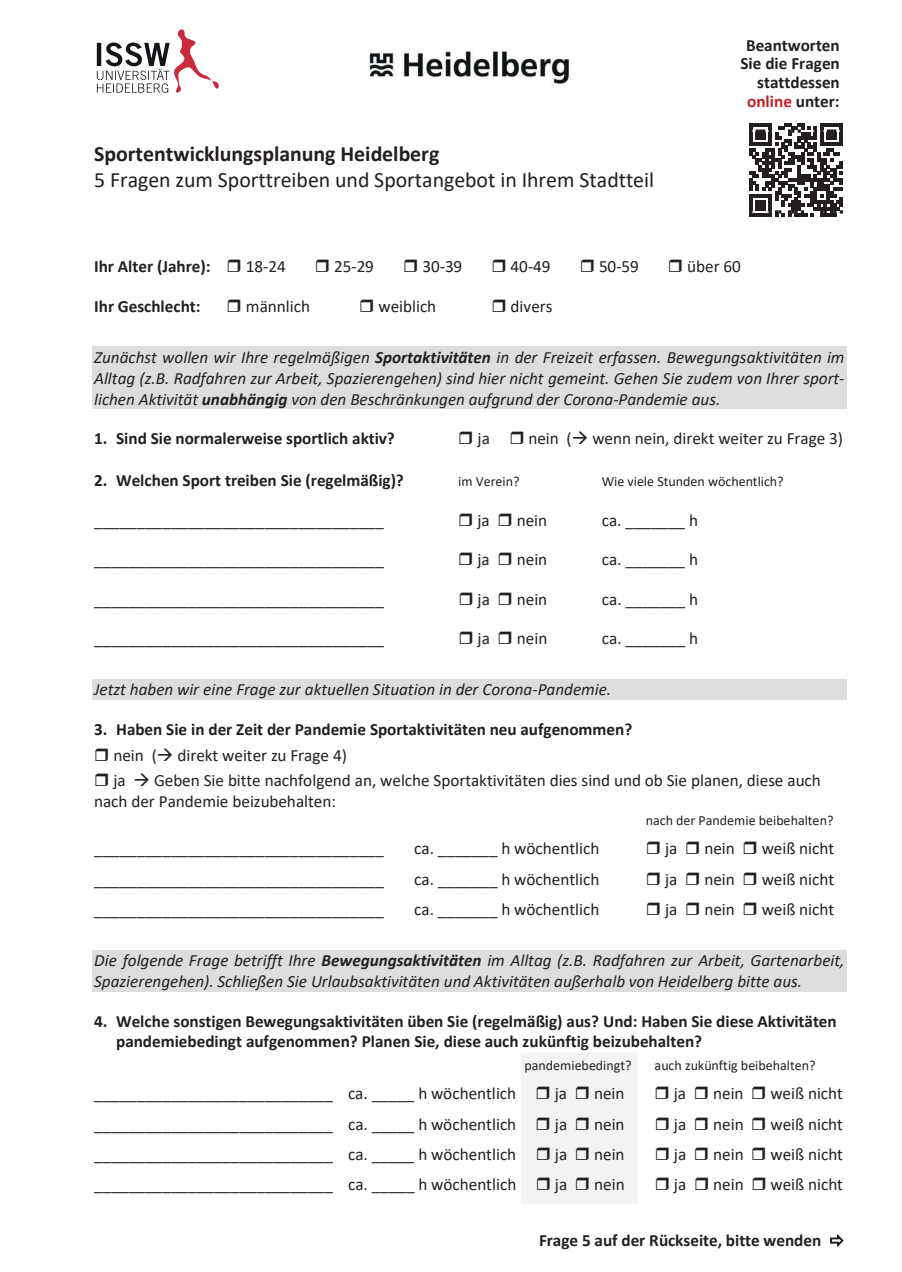
<style>
.page{position:relative;width:902px;height:1272px;background:#fff}
.page>*{position:absolute;margin:0;border:0;box-sizing:border-box;transform-origin:0 0}
.t1{font:21.9px "Calibri";color:#231f20}
.t2{font:700 21.9px "Calibri";color:#231f20}
.t3{font:17.1px/25.5px "Calibri";color:#231f20}
.t4{font:italic 17.1px/20.9px "Calibri";color:#231f20;text-align:justify}
.t5{font:700 17.1px/18.8px "Calibri";color:#231f20;text-align:right}
.t6{font:13.95px "Calibri";color:#231f20}
.s1{color:#c22025}
.s2{font-weight:700}
</style>
<div class="page">
<svg style="left:97px;top:29px;width:122px;height:64px"></svg>
<img style="left:369px;top:50px;width:201px;height:35px">
<div style="left:521px;top:1053px;width:115px;height:150px;background:#f2f3f4"></div>
<div style="left:520px;top:1052px;width:117px;height:152px;border:2px solid #f2f3f4"></div>
<div style="left:92px;top:346px;width:754px;height:21px;background:#dcdddf"></div>
<div style="left:92px;top:367px;width:754px;height:21px;background:#dcdddf"></div>
<div style="left:92px;top:388px;width:754px;height:21px;background:#dcdddf"></div>
<div style="left:92px;top:679px;width:754px;height:21px;background:#dcdddf"></div>
<div style="left:92px;top:949px;width:754px;height:21px;background:#dcdddf"></div>
<div style="left:92px;top:970px;width:754px;height:21px;background:#dcdddf"></div>
<svg style="left:842px;top:123px;width:1px;height:91px"></svg>
<svg style="left:749px;top:123px;width:93px;height:94px"></svg>
<p class="t2" style="left:94px;top:138px;width:347px">Sportentwicklungsplanung Heidelberg</p>
<p class="t1" style="left:94px;top:165px;width:561px">5 Fragen zum Sporttreiben und Sportangebot in Ihrem Stadtteil</p>
<p class="t5" style="left:740px;top:35px;width:101px">Beantworten<br>Sie die Fragen stattdessen <span class="s1">online</span> unter:</p>
<p class="t5" style="left:94px;top:257px;width:118px">Ihr Alter (Jahre):</p>
<p class="t3" style="left:246px;top:253px;width:41px">18-24</p>
<p class="t3" style="left:334px;top:253px;width:41px">25-29</p>
<p class="t3" style="left:422px;top:253px;width:41px">30-39</p>
<p class="t3" style="left:510px;top:253px;width:41px">40-49</p>
<p class="t3" style="left:599px;top:253px;width:41px">50-59</p>
<p class="t3" style="left:687px;top:253px;width:55px">über 60</p>
<p class="t5" style="left:94px;top:296px;width:108px">Ihr Geschlecht:</p>
<p class="t3" style="left:246px;top:293px;width:66px">männlich</p>
<p class="t3" style="left:378px;top:293px;width:59px">weiblich</p>
<p class="t3" style="left:510px;top:293px;width:43px">divers</p>
<p class="t4" style="left:94px;top:346px;width:751px">Zunächst wollen wir Ihre regelmäßigen <span class="s2">Sportaktivitäten</span> in der Freizeit erfassen. Bewegungsaktivitäten im Alltag (z.B. Radfahren zur Arbeit, Spazierengehen) sind hier nicht gemeint. Gehen Sie zudem von Ihrer sport&shy;lichen Aktivität <span class="s2">unabhängig</span> von den Beschränkungen aufgrund der Corona-Pandemie aus.</p>
<p class="t5" style="left:94px;top:429px;width:302px">1. Sind Sie normalerweise sportlich aktiv?</p>
<p class="t3" style="left:477px;top:425px;width:14px">ja</p>
<p class="t3" style="left:528px;top:425px;width:316px">nein (→ wenn nein, direkt weiter zu Frage 3)</p>
<p class="t5" style="left:94px;top:470px;width:311px">2. Welchen Sport treiben Sie (regelmäßig)?</p>
<p class="t6" style="left:458px;top:471px;width:63px">im Verein?</p>
<p class="t6" style="left:601px;top:471px;width:183px">Wie viele Stunden wöchentlich?</p>
<p class="t3" style="left:94px;top:506px;width:291px">__________________________________</p>
<p class="t3" style="left:477px;top:506px;width:14px">ja</p>
<p class="t3" style="left:516px;top:506px;width:32px">nein</p>
<p class="t3" style="left:601px;top:506px;width:98px">ca. _______ h</p>
<p class="t3" style="left:94px;top:546px;width:291px">__________________________________</p>
<p class="t3" style="left:94px;top:586px;width:291px">__________________________________</p>
<p class="t3" style="left:477px;top:546px;width:14px">ja</p>
<p class="t3" style="left:516px;top:546px;width:32px">nein</p>
<p class="t3" style="left:601px;top:546px;width:98px">ca. _______ h</p>
<p class="t3" style="left:477px;top:586px;width:14px">ja</p>
<p class="t3" style="left:517px;top:586px;width:32px">nein</p>
<p class="t3" style="left:601px;top:586px;width:98px">ca. _______ h</p>
<p class="t3" style="left:477px;top:625px;width:14px">ja</p>
<p class="t3" style="left:517px;top:625px;width:32px">nein</p>
<p class="t3" style="left:601px;top:625px;width:98px">ca. _______ h</p>
<p class="t4" style="left:94px;top:678px;width:518px">Jetzt haben wir eine Frage zur aktuellen Situation in der Corona-Pandemie.</p>
<p class="t3" style="left:113px;top:716px;width:709px;text-indent:-19px"><span class="s2">3. Haben Sie in der Zeit der Pandemie Sportaktivitäten neu aufgenommen?<br></span>nein (→ direkt weiter zu Frage 4)<br>ja → Geben Sie bitte nachfolgend an, welche Sportaktivitäten dies sind und ob Sie planen, diese auch</p>
<p class="t3" style="left:94px;top:788px;width:243px">nach der Pandemie beizubehalten:</p>
<p class="t6" style="left:645px;top:810px;width:189px">nach der Pandemie beibehalten?</p>
<p class="t3" style="left:94px;top:835px;width:291px">__________________________________</p>
<p class="t3" style="left:94px;top:625px;width:291px">__________________________________</p>
<p class="t3" style="left:414px;top:835px;width:187px">ca. _______ h wöchentlich</p>
<p class="t3" style="left:665px;top:835px;width:14px">ja</p>
<p class="t3" style="left:704px;top:835px;width:32px">nein</p>
<p class="t3" style="left:761px;top:835px;width:74px">weiß nicht</p>
<p class="t3" style="left:94px;top:865px;width:291px">__________________________________</p>
<p class="t3" style="left:414px;top:865px;width:187px">ca. _______ h wöchentlich</p>
<p class="t3" style="left:665px;top:865px;width:14px">ja</p>
<p class="t3" style="left:704px;top:865px;width:32px">nein</p>
<p class="t3" style="left:761px;top:865px;width:74px">weiß nicht</p>
<p class="t3" style="left:414px;top:896px;width:187px">ca. _______ h wöchentlich</p>
<p class="t3" style="left:665px;top:896px;width:14px">ja</p>
<p class="t3" style="left:704px;top:896px;width:32px">nein</p>
<p class="t3" style="left:761px;top:896px;width:74px">weiß nicht</p>
<p class="t4" style="left:94px;top:949px;width:751px">Die folgende Frage betrifft Ihre <span class="s2">Bewegungsaktivitäten</span> im Alltag (z.B. Radfahren zur Arbeit, Gartenarbeit,<br>Spazierengehen). Schließen Sie Urlaubsaktivitäten und Aktivitäten außerhalb von Heidelberg bitte aus.</p>
<p class="t5" style="left:116px;top:1010px;width:722px;line-height:20.9px;text-align:left;text-indent:-22px">4. Welche sonstigen Bewegungsaktivitäten üben Sie (regelmäßig) aus? Und: Haben Sie diese Aktivitäten pandemiebedingt aufgenommen? Planen Sie, diese auch zukünftig beizubehalten?</p>
<p class="t6" style="left:524px;top:1055px;width:108px">pandemiebedingt?</p>
<p class="t6" style="left:654px;top:1055px;width:162px">auch zukünftig beibehalten?</p>
<p class="t3" style="left:94px;top:1080px;width:423px">____________________________ ca. _____ h wöchentlich</p>
<p class="t3" style="left:555px;top:1080px;width:14px">ja</p>
<p class="t3" style="left:594px;top:1080px;width:32px">nein</p>
<p class="t3" style="left:673px;top:1080px;width:14px">ja</p>
<p class="t3" style="left:713px;top:1080px;width:32px">nein</p>
<p class="t3" style="left:770px;top:1080px;width:74px">weiß nicht</p>
<p class="t3" style="left:94px;top:1110px;width:423px">____________________________ ca. _____ h wöchentlich</p>
<p class="t3" style="left:555px;top:1110px;width:14px">ja</p>
<p class="t3" style="left:594px;top:1110px;width:32px">nein</p>
<p class="t3" style="left:673px;top:1110px;width:14px">ja</p>
<p class="t3" style="left:713px;top:1110px;width:32px">nein</p>
<p class="t3" style="left:770px;top:1110px;width:74px">weiß nicht</p>
<p class="t3" style="left:94px;top:1140px;width:423px">____________________________ ca. _____ h wöchentlich</p>
<p class="t3" style="left:555px;top:1140px;width:14px">ja</p>
<p class="t3" style="left:594px;top:1140px;width:32px">nein</p>
<p class="t3" style="left:674px;top:1140px;width:14px">ja</p>
<p class="t3" style="left:713px;top:1140px;width:32px">nein</p>
<p class="t3" style="left:770px;top:1140px;width:74px">weiß nicht</p>
<p class="t3" style="left:94px;top:1171px;width:423px">____________________________ ca. _____ h wöchentlich</p>
<p class="t3" style="left:555px;top:1171px;width:14px">ja</p>
<p class="t3" style="left:594px;top:1171px;width:32px">nein</p>
<p class="t3" style="left:674px;top:1171px;width:14px">ja</p>
<p class="t3" style="left:713px;top:1171px;width:32px">nein</p>
<p class="t3" style="left:770px;top:1171px;width:74px">weiß nicht</p>
<p class="t3" style="left:94px;top:896px;width:291px">__________________________________</p>
<p class="t5" style="left:539px;top:1230px;width:284px">Frage 5 auf der Rückseite, bitte wenden</p>
</div>
